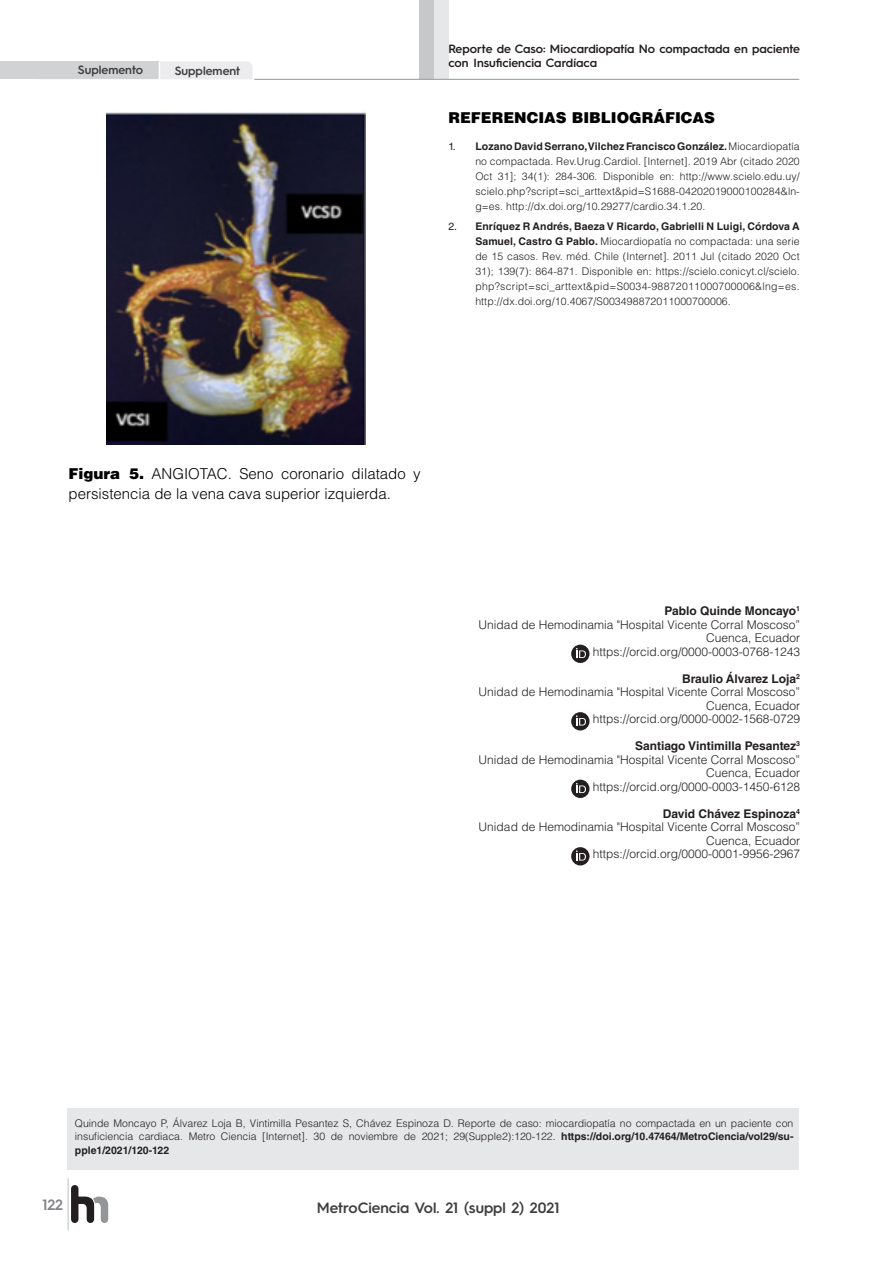
<style>
.page{position:relative;width:893px;height:1263px;background:#fff}
.page>*{position:absolute;margin:0;border:0;box-sizing:border-box;transform-origin:0 0}
.t1{font:300 15px/19.5px "Helvetica LT Std";color:#000002}
.t2{font:600 15px "Hurme Geometric Sans 3";color:#3e3e3f}
.t3{font:900 15px "Helvetica LT Std";color:#000}
.t4{font:600 15px "Hurme Geometric Sans 3";color:#808285}
.t5{font:300 12px "Helvetica LT Std";color:#231f20}
.t6{font:700 12px "Helvetica LT Std";color:#231f20}
.t7{font:600 12px/13.5px "Hurme Geometric Sans 3";color:#231f20}
.t8{font:600 12px "Hurme Geometric Sans 3";color:#3e3e3f}
.t9{font:300 10.5px/15px "Helvetica LT Std";letter-spacing:.01em;color:#231f20;text-align:justify}
.s1{font-weight:400}
.s2{font-weight:700}
.s3{font-weight:900}
</style>
<div class="page">
<svg style="left:71px;top:1185px;width:37px;height:38px"></svg>
<hr style="left:68px;top:1178px;width:1px;height:52px;background:#bcbdc0">
<div style="left:420px;top:0;width:14px;height:78px;background:#c7c8ca"></div>
<div style="left:434px;top:0;width:14px;height:78px;background:#e6e7e9"></div>
<hr style="left:254px;top:79px;width:545px;height:1px;background:#939598">
<div style="left:0;top:61px;width:159px;height:18px;background:#d1d2d4"></div>
<div style="left:158px;top:61px;width:95px;height:18px;background:#ececee"></div>
<div style="left:571px;top:645px;width:18px;height:18px;background:#231f20;border-radius:50%"></div>
<svg style="left:576px;top:648px;width:10px;height:10px"></svg>
<div style="left:571px;top:712px;width:18px;height:18px;background:#231f20;border-radius:50%"></div>
<svg style="left:576px;top:715px;width:10px;height:11px"></svg>
<div style="left:571px;top:780px;width:18px;height:18px;background:#231f20;border-radius:50%"></div>
<svg style="left:576px;top:783px;width:10px;height:10px"></svg>
<div style="left:571px;top:847px;width:18px;height:18px;background:#231f20;border-radius:50%"></div>
<svg style="left:576px;top:850px;width:10px;height:11px"></svg>
<div style="left:68px;top:1108px;width:731px;height:61px;background:#e6e7e9"></div>
<img style="left:106px;top:112px;width:260px;height:333px">
<p class="t8" style="left:78px;top:62px;width:67px">Suplemento</p>
<p class="t8" style="left:175px;top:62px;width:67px">Supplement</p>
<p class="t7" style="left:448px;top:41px;width:353px">Reporte de Caso: Miocardiopatía No compactada en paciente con Insuficiencia Cardíaca</p>
<p class="t3" style="left:448px;top:107px;width:268px">REFERENCIAS BIBLIOGRÁFICAS</p>
<p class="t9" style="left:475px;top:138px;width:326px;text-indent:-27px"><span class="s1">1.</span> <span class="s2">Lozano David Serrano, Vilchez Francisco González.</span> Miocardiopatía no compactada. Rev.Urug.Cardiol. [Internet]. 2019 Abr (citado 2020<br>Oct 31]; 34(1): 284-306. Disponible en: http://www.scielo.edu.uy/ scielo.php?script=sci_arttext&amp;pid=S1688-04202019000100284&amp;ln&shy;g=es. http://dx.doi.org/10.29277/cardio.34.1.20.</p>
<p class="t9" style="left:475px;top:218px;width:326px;text-indent:-27px"><span class="s1">2.</span> <span class="s2">Enríquez R Andrés, Baeza V Ricardo, Gabrielli N Luigi, Córdova A Samuel, Castro G Pablo.</span> Miocardiopatía no compactada: una serie de 15 casos. Rev. méd. Chile (Internet]. 2011 Jul (citado 2020 Oct 31); 139(7): 864-871. Disponible en: https://scielo.conicyt.cl/scielo. php?script=sci_arttext&amp;pid=S0034-98872011000700006&amp;lng=es. http://dx.doi.org/10.4067/S003498872011000700006.</p>
<p class="t1" style="left:69px;top:464px;width:354px"><span class="s3">Figura 5.</span> ANGIOTAC. Seno coronario dilatado y persistencia de la vena cava superior izquierda.</p>
<p class="t6" style="left:664px;top:603px;width:137px">Pablo Quinde Moncayo<sup>1</sup></p>
<p class="t5" style="left:479px;top:617px;width:323px">Unidad de Hemodinamia "Hospital Vicente Corral Moscoso”</p>
<p class="t5" style="left:706px;top:630px;width:96px">Cuenca, Ecuador</p>
<p class="t5" style="left:593px;top:644px;width:209px">https://orcid.org/0000-0003-0768-1243</p>
<p class="t6" style="left:682px;top:671px;width:119px">Braulio Álvarez Loja<sup>2</sup></p>
<p class="t5" style="left:479px;top:684px;width:323px">Unidad de Hemodinamia "Hospital Vicente Corral Moscoso”</p>
<p class="t5" style="left:706px;top:698px;width:96px">Cuenca, Ecuador</p>
<p class="t5" style="left:593px;top:711px;width:209px">https://orcid.org/0000-0002-1568-0729</p>
<p class="t6" style="left:635px;top:738px;width:166px">Santiago Vintimilla Pesantez<sup>3</sup></p>
<p class="t5" style="left:479px;top:752px;width:323px">Unidad de Hemodinamia "Hospital Vicente Corral Moscoso”</p>
<p class="t5" style="left:706px;top:765px;width:96px">Cuenca, Ecuador</p>
<p class="t5" style="left:593px;top:779px;width:209px">https://orcid.org/0000-0003-1450-6128</p>
<p class="t6" style="left:663px;top:806px;width:139px">David Chávez Espinoza<sup>4</sup></p>
<p class="t5" style="left:479px;top:819px;width:323px">Unidad de Hemodinamia "Hospital Vicente Corral Moscoso”</p>
<p class="t5" style="left:706px;top:833px;width:96px">Cuenca, Ecuador</p>
<p class="t5" style="left:593px;top:846px;width:209px">https://orcid.org/0000-0001-9956-2967</p>
<p class="t9" style="left:75px;top:1116px;width:720px;line-height:13.5px">Quinde Moncayo P, Álvarez Loja B, Vintimilla Pesantez S, Chávez Espinoza D. Reporte de caso: miocardiopatía no compactada en un paciente con insuficiencia cardiaca. Metro Ciencia [Internet]. 30 de noviembre de 2021; 29(Supple2):120-122. <span class="s2">https://doi.org/10.47464/MetroCiencia/vol29/su&shy;pple1/2021/120-122</span></p>
<p class="t4" style="left:42px;top:1194px;width:22px">122</p>
<h1 class="t2" style="left:317px;top:1197px;width:244px">MetroCiencia Vol. 21 (suppl 2) 2021</h1>
</div>
